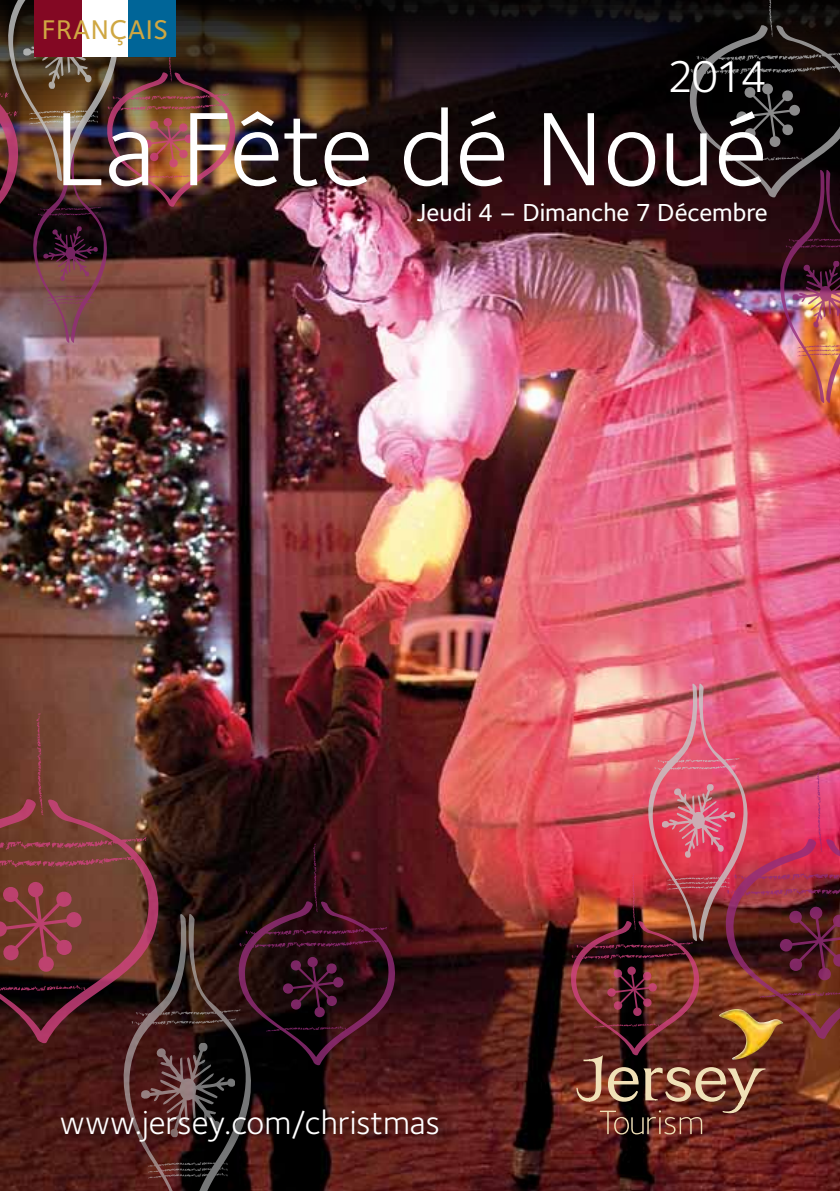
<style>
.page{position:relative;width:840px;height:1191px;background:#fff}
.page>*{position:absolute;margin:0;border:0;box-sizing:border-box;transform-origin:0 0}
.t1{font:108px "Foundry Sterling";color:#fff}
.t2{font:46px "Foundry Sterling";color:#fff}
.t3{font:34px "Foundry Sterling";color:#fff}
.t4{font:500 28px "Foundry Sterling";letter-spacing:.02em;color:#cfa742}
.t5{font:500 25.6px "Foundry Sterling";color:#fff}
</style>
<div class="page">
<img style="left:0;top:0;width:839px;height:1191px">
<svg style="left:0;top:713px;width:160px;height:332px;background:#6c3a32"></svg>
<img style="left:36px;top:713px;width:5px;height:30px">
<svg style="left:121px;top:843px;width:276px;height:348px;background:#36171a"></svg>
<img style="left:313px;top:843px;width:3px;height:21px">
<img style="left:688px;top:0;width:151px;height:405px">
<img style="left:768px;top:0;width:4px;height:22px">
<img style="left:0;top:0;width:237px;height:344px">
<img style="left:0;top:92px;width:18px;height:114px">
<img style="left:569px;top:681px;width:270px;height:467px">
<img style="left:718px;top:1009px;width:64px;height:50px">
<div style="left:54px;top:1102px;width:396px;height:52px;background:#000;opacity:.75"></div>
<div style="left:81px;top:0;width:47px;height:57px;background:#fff"></div>
<div style="left:128px;top:0;width:48px;height:57px;background:#006598"></div>
<div style="left:34px;top:0;width:47px;height:57px;background:#830823"></div>
<p class="t4" style="left:42px;top:10px;width:128px">FRANÇAIS</p>
<h2 class="t2" style="left:666px;top:44px;width:102px">2014</h2>
<h1 class="t1" style="left:54px;top:73px;width:714px">La Fête dé Noué</h1>
<p class="t5" style="left:416px;top:194px;width:352px">Jeudi 4 – Dimanche 7 Décembre</p>
<p class="t3" style="left:54px;top:1098px;width:381px">www.jersey.com/christmas</p>
<p class="t3" style="left:60px;top:1099px;width:381px">www.jersey.com/christmas</p>
</div>
